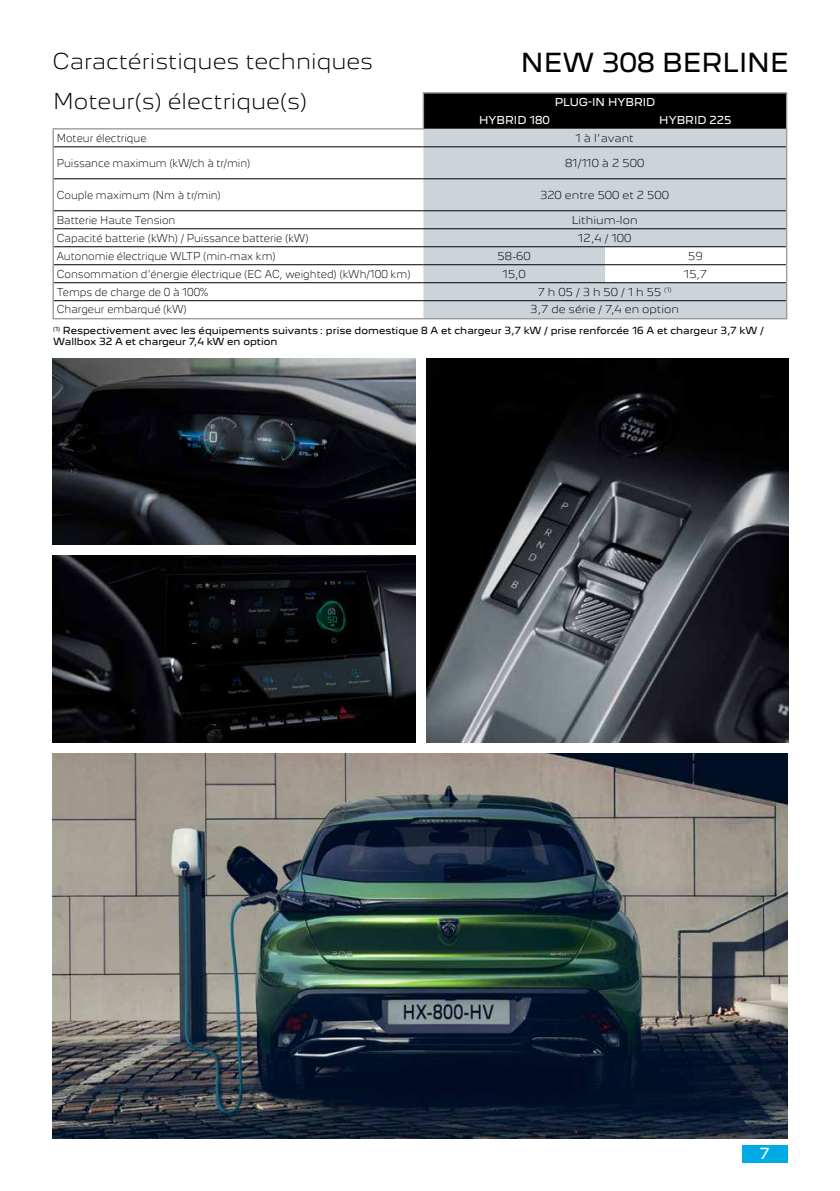
<style>
.page{position:relative;width:840px;height:1191px;background:#fff}
.page>*{position:absolute;margin:0;border:0;box-sizing:border-box;transform-origin:0 0}
.t1{font:24px "Peugeot New";color:#000}
.t2{font:300 20px "Peugeot New";color:#000}
.t3{font:14px "Peugeot New";color:#fff}
.t4{font:300 10px "Peugeot New";color:#000;scale:.9 1}
.t5{font:300 10px "Peugeot New";color:#000}
.t6{font:10px "Peugeot New";color:#fff}
.t7{font:9px/11px "Peugeot New";color:#000}
</style>
<div class="page">
<img style="left:52px;top:358px;width:363px;height:186px">
<img style="left:52px;top:556px;width:363px;height:186px">
<img style="left:426px;top:358px;width:362px;height:384px">
<img style="left:52px;top:754px;width:734px;height:384px">
<div style="left:741px;top:1145px;width:46px;height:17px;background:#00aae5"></div>
<svg style="left:53px;top:129px;width:733px;height:191px"></svg>
<svg style="left:423px;top:147px;width:362px;height:171px;background:#ced5db"></svg>
<hr style="left:422px;top:92px;width:182px;height:2px;background:#9d9d9c">
<hr style="left:604px;top:92px;width:182px;height:2px;background:#9d9d9c">
<svg style="left:52px;top:129px;width:2px;height:18px"></svg>
<hr style="left:52px;top:147px;width:2px;height:32px;background:#9d9d9c">
<hr style="left:785px;top:147px;width:1px;height:32px;background:#9d9d9c">
<hr style="left:52px;top:179px;width:2px;height:32px;background:#9d9d9c">
<hr style="left:785px;top:179px;width:1px;height:32px;background:#9d9d9c">
<svg style="left:52px;top:211px;width:2px;height:107px"></svg>
<svg style="left:785px;top:211px;width:1px;height:107px"></svg>
<hr style="left:52px;top:318px;width:371px;height:1px;background:#9d9d9c">
<hr style="left:423px;top:318px;width:181px;height:1px;background:#9d9d9c">
<hr style="left:604px;top:318px;width:182px;height:1px;background:#9d9d9c">
<svg style="left:422px;top:93px;width:364px;height:54px;background:#45484a"></svg>
<hr style="left:52px;top:128px;width:372px;height:1px;background:#9d9d9c">
<hr style="left:54px;top:146px;width:369px;height:1px;background:#000">
<hr style="left:423px;top:146px;width:181px;height:1px;background:#000">
<hr style="left:604px;top:146px;width:181px;height:1px;background:#000">
<hr style="left:54px;top:178px;width:369px;height:1px;background:#000">
<hr style="left:423px;top:178px;width:181px;height:1px;background:#000">
<hr style="left:604px;top:178px;width:181px;height:1px;background:#000">
<hr style="left:54px;top:210px;width:369px;height:1px;background:#000">
<hr style="left:423px;top:210px;width:181px;height:1px;background:#000">
<hr style="left:604px;top:210px;width:181px;height:1px;background:#000">
<hr style="left:54px;top:228px;width:369px;height:1px;background:#000">
<hr style="left:423px;top:228px;width:181px;height:1px;background:#000">
<hr style="left:604px;top:228px;width:181px;height:1px;background:#000">
<hr style="left:54px;top:246px;width:369px;height:1px;background:#000">
<hr style="left:423px;top:246px;width:181px;height:1px;background:#000">
<hr style="left:604px;top:246px;width:181px;height:1px;background:#000">
<hr style="left:54px;top:264px;width:369px;height:1px;background:#000">
<hr style="left:423px;top:264px;width:181px;height:1px;background:#000">
<hr style="left:604px;top:264px;width:181px;height:1px;background:#000">
<hr style="left:54px;top:282px;width:369px;height:1px;background:#000">
<hr style="left:423px;top:282px;width:181px;height:1px;background:#000">
<hr style="left:604px;top:282px;width:181px;height:1px;background:#000">
<hr style="left:54px;top:300px;width:369px;height:1px;background:#000">
<hr style="left:423px;top:300px;width:181px;height:1px;background:#000">
<hr style="left:604px;top:300px;width:181px;height:1px;background:#000">
<h2 class="t2" style="left:52px;top:44px;width:322px">Caractéristiques techniques</h2>
<h1 class="t1" style="left:520px;top:42px;width:269px">NEW 308 BERLINE</h1>
<h2 class="t2" style="left:53px;top:85px;width:255px">Moteur(s) électrique(s)</h2>
<p class="t6" style="left:554px;top:94px;width:102px">PLUG-IN HYBRID</p>
<p class="t6" style="left:479px;top:112px;width:72px">HYBRID 180</p>
<p class="t6" style="left:659px;top:112px;width:74px">HYBRID 225</p>
<p class="t4" style="left:57px;top:130px;width:101px">Moteur électrique</p>
<p class="t5" style="left:575px;top:130px;width:60px">1 à l’avant</p>
<p class="t4" style="left:57px;top:155px;width:217px">Puissance maximum (kW/ch à tr/min)</p>
<p class="t5" style="left:564px;top:155px;width:81px">81/110 à 2 500</p>
<p class="t4" style="left:57px;top:187px;width:184px">Couple maximum (Nm à tr/min)</p>
<p class="t5" style="left:540px;top:187px;width:130px">320 entre 500 et 2 500</p>
<p class="t4" style="left:57px;top:212px;width:133px">Batterie Haute Tension</p>
<p class="t5" style="left:571px;top:212px;width:67px">Lithium-Ion</p>
<p class="t4" style="left:57px;top:230px;width:281px">Capacité batterie (kWh) / Puissance batterie (kW)</p>
<p class="t5" style="left:577px;top:230px;width:55px">12,4 / 100</p>
<p class="t4" style="left:57px;top:247px;width:245px">Autonomie électrique WLTP (min-max km)</p>
<p class="t5" style="left:497px;top:247px;width:35px">58-60</p>
<p class="t5" style="left:687px;top:247px;width:16px">59</p>
<p class="t4" style="left:57px;top:265px;width:394px">Consommation d’énergie électrique (EC AC, weighted) (kWh/100 km)</p>
<p class="t5" style="left:502px;top:265px;width:25px">15,0</p>
<p class="t5" style="left:683px;top:265px;width:25px">15,7</p>
<p class="t4" style="left:57px;top:283px;width:170px">Temps de charge de 0 à 100%</p>
<p class="t5" style="left:537px;top:283px;width:135px">7 h 05 / 3 h 50 / 1 h 55 <sup>(1)</sup></p>
<p class="t4" style="left:57px;top:301px;width:146px">Chargeur embarqué (kW)</p>
<p class="t5" style="left:530px;top:301px;width:150px">3,7 de série / 7,4 en option</p>
<p class="t7" style="left:53px;top:324px;width:711px"><sup>(1)</sup> Respectivement avec les équipements suivants : prise domestique 8 A et chargeur 3,7 kW / prise renforcée 16 A et chargeur 3,7 kW /<br>Wallbox 32 A et chargeur 7,4 kW en option</p>
<h3 class="t3" style="left:759px;top:1141px;width:12px">7</h3>
</div>
